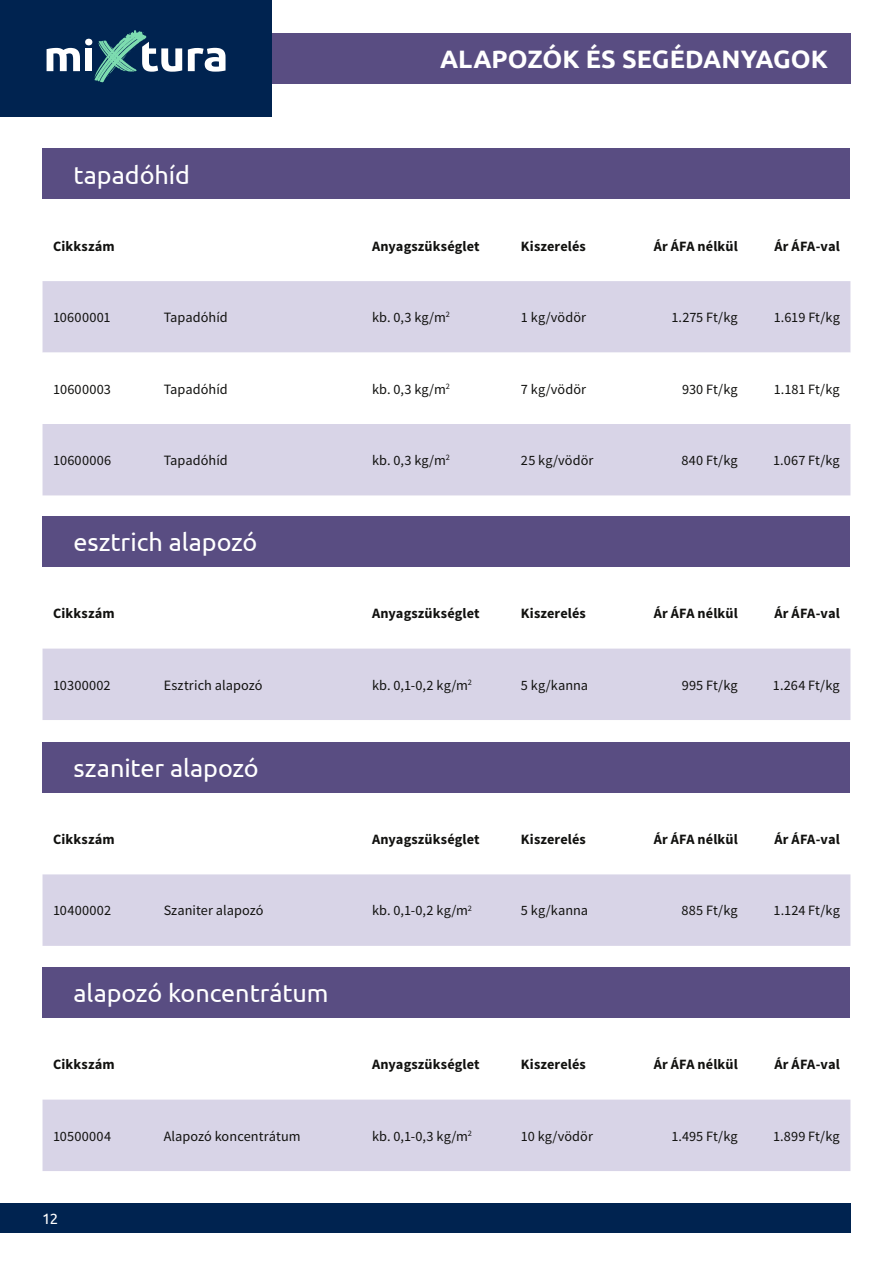
<style>
.page{position:relative;width:893px;height:1263px;background:#fff}
.page>*{position:absolute;margin:0;border:0;box-sizing:border-box;transform-origin:0 0}
.t1{font:25.2px "Ubuntu";letter-spacing:-.005em;color:#fff}
.t2{font:700 25.2px "Ubuntu";letter-spacing:.005em;color:#fff}
.t3{font:15px "Ubuntu";color:#fff}
.t4{font:14.25px "Source Sans Pro";letter-spacing:.005em;color:#11110f}
.t5{font:700 14.25px "Source Sans Pro";letter-spacing:.01em;color:#11110f}
</style>
<div class="page">
<div style="left:0;top:1203px;width:850px;height:30px;background:#002350"></div>
<div style="left:271px;top:33px;width:579px;height:51px;background:#594d82"></div>
<div style="left:43px;top:281px;width:807px;height:214px;background:#d8d4e7"></div>
<svg style="left:43px;top:353px;width:807px;height:71px"></svg>
<div style="left:43px;top:649px;width:807px;height:71px;background:#d8d4e7"></div>
<div style="left:43px;top:874px;width:807px;height:72px;background:#d8d4e7"></div>
<div style="left:43px;top:1099px;width:807px;height:72px;background:#d8d4e7"></div>
<div style="left:43px;top:149px;width:807px;height:50px;background:#594d82"></div>
<div style="left:43px;top:516px;width:807px;height:50px;background:#594d82"></div>
<div style="left:43px;top:742px;width:807px;height:50px;background:#594d82"></div>
<div style="left:43px;top:967px;width:807px;height:50px;background:#594d82"></div>
<div style="left:0;top:0;width:271px;height:117px;background:#002350"></div>
<svg style="left:188px;top:48px;width:38px;height:24px"></svg>
<svg style="left:47px;top:30px;width:135px;height:52px"></svg>
<h1 class="t1" style="left:74px;top:159px;width:118px">tapadóhíd</h1>
<h1 class="t2" style="left:440px;top:44px;width:389px">ALAPOZÓK ÉS SEGÉDANYAGOK</h1>
<p class="t5" style="left:53px;top:237px;width:63px">Cikkszám</p>
<p class="t5" style="left:372px;top:237px;width:109px">Anyagszükséglet</p>
<p class="t5" style="left:521px;top:237px;width:66px">Kiszerelés</p>
<p class="t5" style="left:654px;top:237px;width:86px">Ár ÁFA nélkül</p>
<p class="t5" style="left:774px;top:237px;width:67px">Ár ÁFA-val</p>
<p class="t4" style="left:53px;top:309px;width:59px">10600001</p>
<p class="t4" style="left:164px;top:309px;width:66px">Tapadóhíd</p>
<p class="t4" style="left:372px;top:309px;width:79px">kb. 0,3 kg/m<sup>2</sup></p>
<p class="t4" style="left:521px;top:309px;width:67px">1 kg/vödör</p>
<p class="t4" style="left:671px;top:309px;width:68px">1.275 Ft/kg</p>
<p class="t4" style="left:774px;top:309px;width:68px">1.619 Ft/kg</p>
<p class="t4" style="left:53px;top:380px;width:59px">10600003</p>
<p class="t4" style="left:164px;top:380px;width:66px">Tapadóhíd</p>
<p class="t4" style="left:372px;top:380px;width:79px">kb. 0,3 kg/m<sup>2</sup></p>
<p class="t4" style="left:521px;top:380px;width:67px">7 kg/vödör</p>
<p class="t4" style="left:682px;top:380px;width:57px">930 Ft/kg</p>
<p class="t4" style="left:774px;top:380px;width:68px">1.181 Ft/kg</p>
<p class="t4" style="left:53px;top:451px;width:60px">10600006</p>
<p class="t4" style="left:164px;top:451px;width:66px">Tapadóhíd</p>
<p class="t4" style="left:372px;top:451px;width:79px">kb. 0,3 kg/m<sup>2</sup></p>
<p class="t4" style="left:521px;top:451px;width:74px">25 kg/vödör</p>
<p class="t4" style="left:681px;top:451px;width:58px">840 Ft/kg</p>
<p class="t4" style="left:773px;top:451px;width:68px">1.067 Ft/kg</p>
<h1 class="t1" style="left:74px;top:527px;width:185px">esztrich alapozó</h1>
<p class="t5" style="left:53px;top:604px;width:63px">Cikkszám</p>
<p class="t5" style="left:372px;top:604px;width:109px">Anyagszükséglet</p>
<p class="t5" style="left:521px;top:604px;width:66px">Kiszerelés</p>
<p class="t5" style="left:654px;top:604px;width:86px">Ár ÁFA nélkül</p>
<p class="t5" style="left:774px;top:604px;width:67px">Ár ÁFA-val</p>
<p class="t4" style="left:53px;top:676px;width:59px">10300002</p>
<p class="t4" style="left:164px;top:676px;width:100px">Esztrich alapozó</p>
<p class="t4" style="left:372px;top:676px;width:101px">kb. 0,1-0,2 kg/m<sup>2</sup></p>
<p class="t4" style="left:521px;top:676px;width:69px">5 kg/kanna</p>
<p class="t4" style="left:682px;top:676px;width:57px">995 Ft/kg</p>
<p class="t4" style="left:773px;top:676px;width:68px">1.264 Ft/kg</p>
<h1 class="t1" style="left:74px;top:753px;width:187px">szaniter alapozó</h1>
<p class="t5" style="left:53px;top:830px;width:63px">Cikkszám</p>
<p class="t5" style="left:372px;top:830px;width:109px">Anyagszükséglet</p>
<p class="t5" style="left:521px;top:830px;width:66px">Kiszerelés</p>
<p class="t5" style="left:654px;top:830px;width:86px">Ár ÁFA nélkül</p>
<p class="t5" style="left:774px;top:830px;width:67px">Ár ÁFA-val</p>
<p class="t4" style="left:53px;top:902px;width:59px">10400002</p>
<p class="t4" style="left:164px;top:902px;width:101px">Szaniter alapozó</p>
<p class="t4" style="left:372px;top:902px;width:101px">kb. 0,1-0,2 kg/m<sup>2</sup></p>
<p class="t4" style="left:521px;top:902px;width:69px">5 kg/kanna</p>
<p class="t4" style="left:682px;top:902px;width:58px">885 Ft/kg</p>
<p class="t4" style="left:774px;top:902px;width:68px">1.124 Ft/kg</p>
<h1 class="t1" style="left:74px;top:978px;width:256px">alapozó koncentrátum</h1>
<p class="t5" style="left:53px;top:1055px;width:63px">Cikkszám</p>
<p class="t5" style="left:372px;top:1055px;width:109px">Anyagszükséglet</p>
<p class="t5" style="left:521px;top:1055px;width:66px">Kiszerelés</p>
<p class="t5" style="left:654px;top:1055px;width:86px">Ár ÁFA nélkül</p>
<p class="t5" style="left:774px;top:1055px;width:67px">Ár ÁFA-val</p>
<p class="t4" style="left:53px;top:1127px;width:59px">10500004</p>
<p class="t4" style="left:164px;top:1127px;width:138px">Alapozó koncentrátum</p>
<p class="t4" style="left:372px;top:1127px;width:101px">kb. 0,1-0,3 kg/m<sup>2</sup></p>
<p class="t4" style="left:521px;top:1127px;width:74px">10 kg/vödör</p>
<p class="t4" style="left:671px;top:1127px;width:68px">1.495 Ft/kg</p>
<p class="t4" style="left:773px;top:1127px;width:68px">1.899 Ft/kg</p>
<p class="t3" style="left:42px;top:1209px;width:18px">12</p>
</div>
